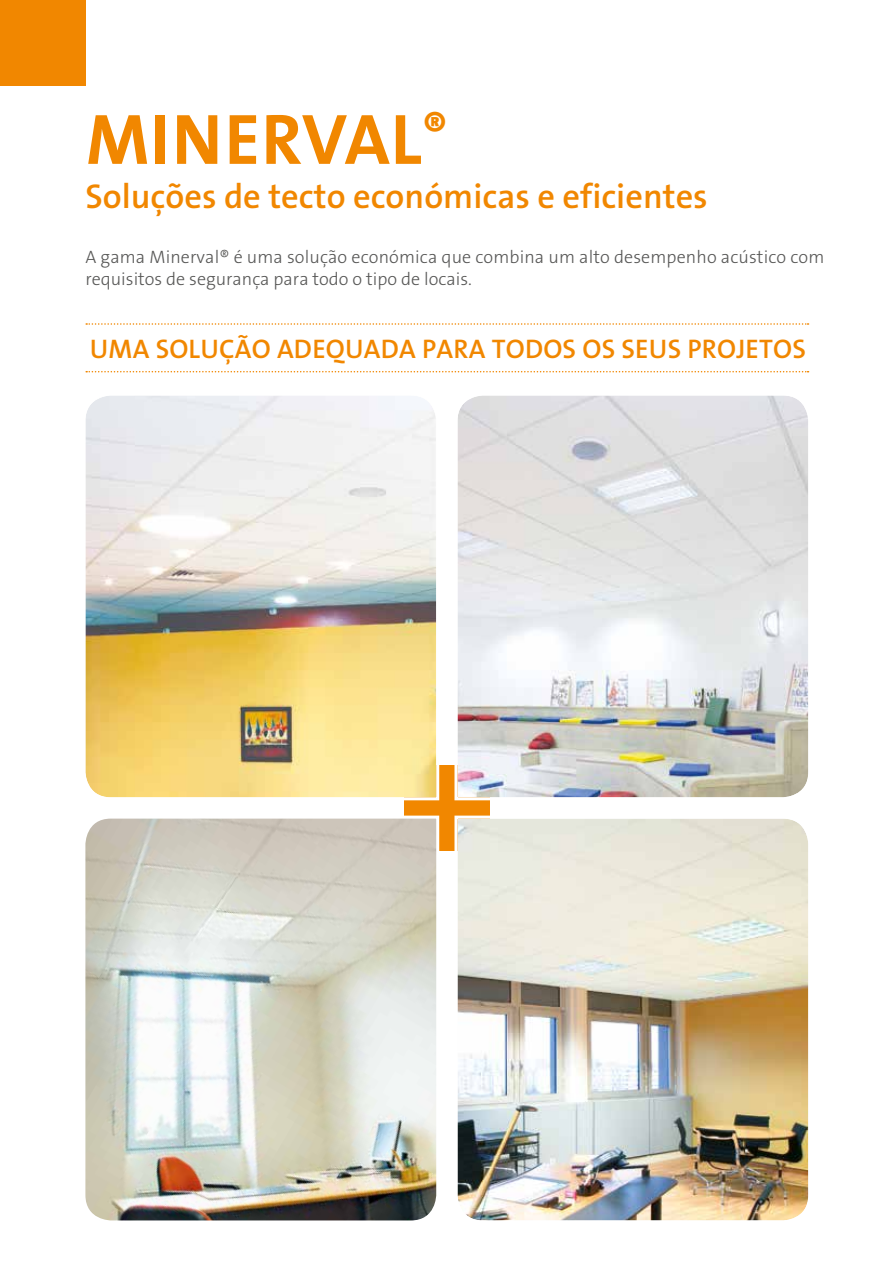
<style>
.page{position:relative;width:893px;height:1263px;background:#fff}
.page>*{position:absolute;margin:0;border:0;box-sizing:border-box;transform-origin:0 0}
.t1{font:700 72px "The Sans B7";letter-spacing:.015em;color:#f18700}
.t2{font:600 34.5px "The Sans B6";color:#f18700}
.t3{font:600 27px "The Sans B6";letter-spacing:.005em;color:#f18700}
.t4{font:300 18px/21.6px "The Sans B3";letter-spacing:.005em;color:#575756}
</style>
<div class="page">
<div style="left:404px;top:765px;width:85px;height:85px;background:#f18700"></div>
<div style="left:0;top:0;width:85px;height:85px;background:#f18700"></div>
<svg style="left:86px;top:371px;width:722px;height:1px"></svg>
<svg style="left:86px;top:323px;width:722px;height:2px"></svg>
<img style="left:85px;top:396px;width:355px;height:405px">
<svg style="left:454px;top:395px;width:355px;height:407px;background:#dcdddc"></svg>
<img style="left:453px;top:814px;width:356px;height:407px">
<svg style="left:85px;top:815px;width:356px;height:406px;background:#d0d0c5"></svg>
<h1 class="t1" style="left:86px;top:101px;width:362px">MINERVAL<sup>®</sup></h1>
<h2 class="t2" style="left:85px;top:178px;width:624px">Soluções de tecto económicas e eficientes</h2>
<p class="t4" style="left:85px;top:247px;width:740px">A gama Minerval® é uma solução económica que combina um alto desempenho acústico com requisitos de segurança para todo o tipo de locais.</p>
<h3 class="t3" style="left:90px;top:334px;width:718px">UMA SOLUÇÃO ADEQUADA PARA TODOS OS SEUS PROJETOS</h3>
</div>
